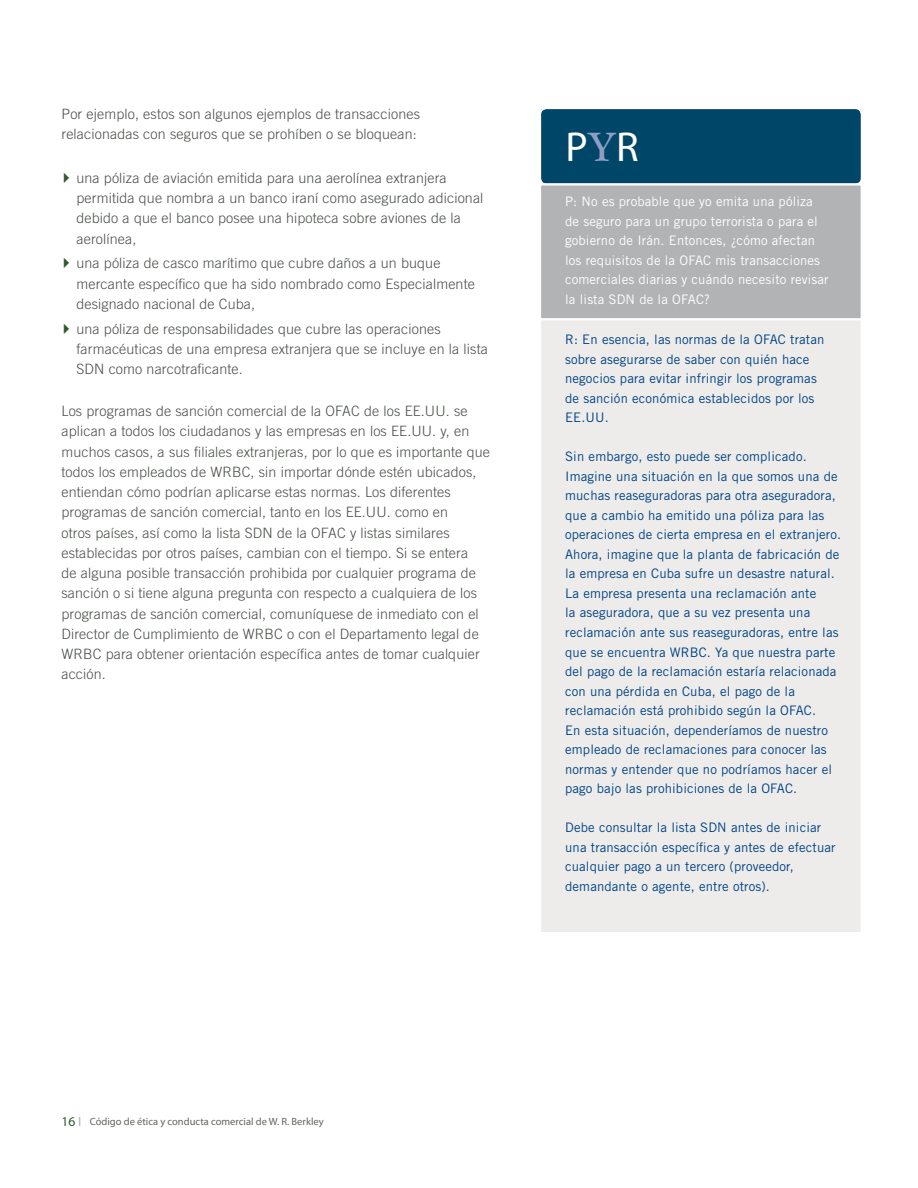
<style>
.page{position:relative;width:918px;height:1188px;background:#fff}
.page>*{position:absolute;margin:0;border:0;box-sizing:border-box;transform-origin:0 0}
.t1{font:42px "Myriad Pro";color:#fff}
.t2{font:300 14.25px/20.2px "Trade Gothic LT";letter-spacing:.01em;color:#484e47}
.t3{font:13.2px/19.5px "Trade Gothic LT";letter-spacing:.01em;color:#004282}
.t4{font:13.2px/19.5px "Trade Gothic LT";letter-spacing:.01em;color:#fff}
.t5{font:10.5px "Myriad Pro";color:#63655e}
.s1{font-family:"Plantagenet Cherokee";color:#909ec5}
.s2{font-size:13.5px;color:#2e5a2c}
.s3{font-size:13.5px;color:#b2b3b4}
</style>
<div class="page">
<div style="left:541px;top:322px;width:320px;height:610px;background:#edeceb"></div>
<div style="left:540px;top:108px;width:322px;height:77px;background:#004669;border-radius:7px"></div>
<div style="left:539px;top:107px;width:324px;height:79px;border:2px solid #fff;border-radius:7px"></div>
<div style="left:540px;top:182px;width:322px;height:140px;background:#b2b3b4"></div>
<p class="t2" style="left:62px;top:104px;width:360px">Por ejemplo, estos son algunos ejemplos de transacciones relacionadas con seguros que se prohíben o se bloquean:</p>
<p class="t2" style="left:76px;top:168px;width:408px">una póliza de aviación emitida para una aerolínea extranjera permitida que nombra a un banco iraní como asegurado adicional debido a que el banco posee una hipoteca sobre aviones de la aerolínea,</p>
<p class="t2" style="left:76px;top:253px;width:400px">una póliza de casco marítimo que cubre daños a un buque mercante específico que ha sido nombrado como Especialmente designado nacional de Cuba,</p>
<p class="t2" style="left:76px;top:318px;width:413px">una póliza de responsabilidades que cubre las operaciones farmacéuticas de una empresa extranjera que se incluye en la lista<br>SDN como narcotraficante.</p>
<p class="t2" style="left:61px;top:401px;width:430px">Los programas de sanción comercial de la OFAC de los EE.UU. se aplican a todos los ciudadanos y las empresas en los EE.UU. y, en muchos casos, a sus filiales extranjeras, por lo que es importante que todos los empleados de WRBC, sin importar dónde estén ubicados, entiendan cómo podrían aplicarse estas normas. Los diferentes programas de sanción comercial, tanto en los EE.UU. como en<br>otros países, así como la lista SDN de la OFAC y listas similares establecidas por otros países, cambian con el tiempo. Si se entera<br>de alguna posible transacción prohibida por cualquier programa de sanción o si tiene alguna pregunta con respecto a cualquiera de los programas de sanción comercial, comuníquese de inmediato con el Director de Cumplimiento de WRBC o con el Departamento legal de WRBC para obtener orientación específica antes de tomar cualquier acción.</p>
<h1 class="t1" style="left:566px;top:121px;width:75px">P<span class="s1">y</span>R</h1>
<p class="t4" style="left:565px;top:192px;width:265px">P: No es probable que yo emita una póliza de seguro para un grupo terrorista o para el gobierno de Irán. Entonces, ¿cómo afectan los requisitos de la OFAC mis transacciones comerciales diarias y cuándo necesito revisar la lista SDN de la OFAC?</p>
<p class="t3" style="left:565px;top:330px;width:261px">R: En esencia, las normas de la OFAC tratan sobre asegurarse de saber con quién hace negocios para evitar infringir los programas de sanción económica establecidos por los EE.UU.</p>
<p class="t3" style="left:565px;top:447px;width:277px">Sin embargo, esto puede ser complicado.<br>Imagine una situación en la que somos una de muchas reaseguradoras para otra aseguradora, que a cambio ha emitido una póliza para las operaciones de cierta empresa en el extranjero.<br>Ahora, imagine que la planta de fabricación de la empresa en Cuba sufre un desastre natural.<br>La empresa presenta una reclamación ante<br>la aseguradora, que a su vez presenta una reclamación ante sus reaseguradoras, entre las que se encuentra WRBC. Ya que nuestra parte del pago de la reclamación estaría relacionada con una pérdida en Cuba, el pago de la reclamación está prohibido según la OFAC.<br>En esta situación, dependeríamos de nuestro empleado de reclamaciones para conocer las normas y entender que no podríamos hacer el pago bajo las prohibiciones de la OFAC.</p>
<p class="t3" style="left:565px;top:817px;width:272px">Debe consultar la lista SDN antes de iniciar una transacción específica y antes de efectuar cualquier pago a un tercero (proveedor, demandante o agente, entre otros).</p>
<p class="t5" style="left:62px;top:1115px;width:264px"><span class="s2">16</span> <span class="s3">I</span> Código de ética y conducta comercial de W. R. Berkley</p>
</div>
